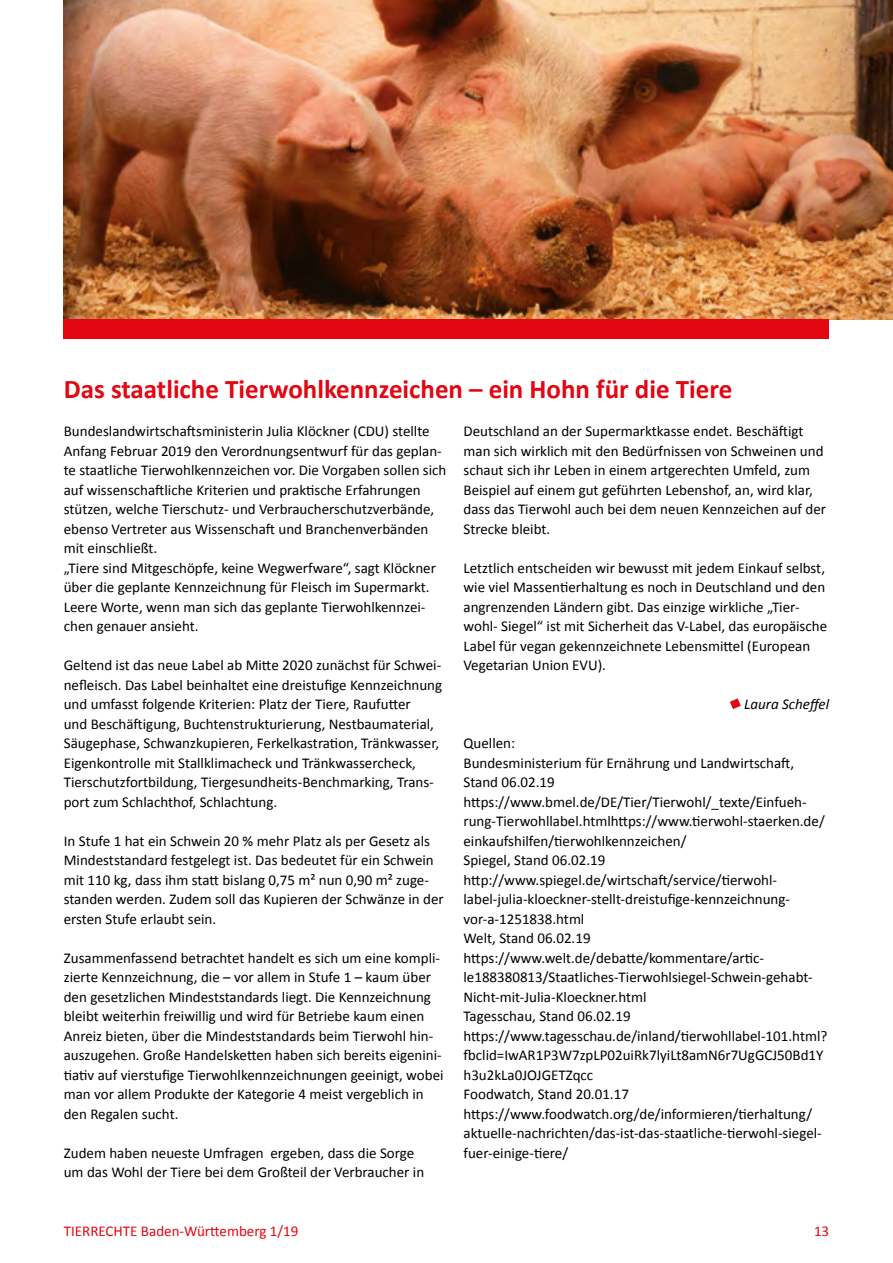
<style>
.page{position:relative;width:893px;height:1263px;background:#fff}
.page>*{position:absolute;margin:0;border:0;box-sizing:border-box;transform-origin:0 0}
.t1{font:700 27px "Calibri";color:#e30613}
.t2{font:15px/19.5px "Calibri";color:#000}
.t3{font:15px "Calibri";color:#e30613}
.t4{font:italic 15px "Calibri";color:#000}
</style>
<div class="page">
<img style="left:64px;top:0;width:829px;height:319px">
<svg style="left:730px;top:698px;width:11px;height:11px"></svg>
<div style="left:64px;top:319px;width:765px;height:20px;background:#e30613"></div>
<h1 class="t1" style="left:64px;top:370px;width:670px">Das staatliche Tierwohlkennzeichen – ein Hohn für die Tiere</h1>
<p class="t2" style="left:64px;top:421px;width:384px">Bundeslandwirtschaftsministerin Julia Klöckner (CDU) stellte Anfang Februar 2019 den Verordnungsentwurf für das geplan&shy;te staatliche Tierwohlkennzeichen vor. Die Vorgaben sollen sich auf wissenschaftliche Kriterien und praktische Erfahrungen stützen, welche Tierschutz- und Verbraucherschutzverbände, ebenso Vertreter aus Wissenschaft und Branchenverbänden mit einschließt.<br>„Tiere sind Mitgeschöpfe, keine Wegwerfware“, sagt Klöckner über die geplante Kennzeichnung für Fleisch im Supermarkt.<br>Leere Worte, wenn man sich das geplante Tierwohlkennzei&shy;chen genauer ansieht.</p>
<p class="t2" style="left:64px;top:655px;width:380px">Geltend ist das neue Label ab Mitte 2020 zunächst für Schwei&shy;nefleisch. Das Label beinhaltet eine dreistufige Kennzeichnung und umfasst folgende Kriterien: Platz der Tiere, Raufutter<br>und Beschäftigung, Buchtenstrukturierung, Nestbaumaterial, Säugephase, Schwanzkupieren, Ferkelkastration, Tränkwasser, Eigenkontrolle mit Stallklimacheck und Tränkwassercheck, Tierschutzfortbildung, Tiergesundheits-Benchmarking, Trans&shy;port zum Schlachthof, Schlachtung.</p>
<p class="t2" style="left:64px;top:830px;width:382px">In Stufe 1 hat ein Schwein 20 % mehr Platz als per Gesetz als Mindeststandard festgelegt ist. Das bedeutet für ein Schwein mit 110 kg, dass ihm statt bislang 0,75 m² nun 0,90 m² zuge&shy;standen werden. Zudem soll das Kupieren der Schwänze in der ersten Stufe erlaubt sein.</p>
<p class="t2" style="left:64px;top:947px;width:381px">Zusammenfassend betrachtet handelt es sich um eine kompli&shy;zierte Kennzeichnung, die – vor allem in Stufe 1 – kaum über den gesetzlichen Mindeststandards liegt. Die Kennzeichnung bleibt weiterhin freiwillig und wird für Betriebe kaum einen Anreiz bieten, über die Mindeststandards beim Tierwohl hin&shy;auszugehen. Große Handelsketten haben sich bereits eigenini&shy;tiativ auf vierstufige Tierwohlkennzeichnungen geeinigt, wobei man vor allem Produkte der Kategorie 4 meist vergeblich in den Regalen sucht.</p>
<p class="t2" style="left:64px;top:1142px;width:362px">Zudem haben neueste Umfragen ergeben, dass die Sorge um das Wohl der Tiere bei dem Großteil der Verbraucher in</p>
<p class="t2" style="left:463px;top:421px;width:364px">Deutschland an der Supermarktkasse endet. Beschäftigt man sich wirklich mit den Bedürfnissen von Schweinen und schaut sich ihr Leben in einem artgerechten Umfeld, zum Beispiel auf einem gut geführten Lebenshof, an, wird klar, dass das Tierwohl auch bei dem neuen Kennzeichen auf der Strecke bleibt.</p>
<p class="t2" style="left:463px;top:557px;width:365px">Letztlich entscheiden wir bewusst mit jedem Einkauf selbst, wie viel Massentierhaltung es noch in Deutschland und den angrenzenden Ländern gibt. Das einzige wirkliche „Tier&shy;wohl- Siegel“ ist mit Sicherheit das V-Label, das europäische Label für vegan gekennzeichnete Lebensmittel (European Vegetarian Union EVU).</p>
<p class="t4" style="left:744px;top:694px;width:86px">Laura Scheffel</p>
<p class="t2" style="left:463px;top:733px;width:365px">Quellen:<br>Bundesministerium für Ernährung und Landwirtschaft, Stand 06.02.19 https://www.bmel.de/DE/Tier/Tierwohl/_texte/Einfueh&shy;rung-Tierwohllabel.htmlhttps://www.tierwohl-staerken.de/ einkaufshilfen/tierwohlkennzeichen/<br>Spiegel, Stand 06.02.19 http://www.spiegel.de/wirtschaft/service/tierwohl&shy;label-julia-kloeckner-stellt-dreistufige-kennzeichnung&shy;vor-a-1251838.html<br>Welt, Stand 06.02.19 https://www.welt.de/debatte/kommentare/artic&shy;le188380813/Staatliches-Tierwohlsiegel-Schwein-gehabt-Nicht-mit-Julia-Kloeckner.html<br>Tagesschau, Stand 06.02.19 https://www.tagesschau.de/inland/tierwohllabel-101.html? fbclid=IwAR1P3W7zpLP02uiRk7lyiLt8amN6r7UgGCJ50Bd1Y h3u2kLa0JOJGETZqcc<br>Foodwatch, Stand 20.01.17 https://www.foodwatch.org/de/informieren/tierhaltung/ aktuelle-nachrichten/das-ist-das-staatliche-tierwohl-siegel&shy;fuer-einige-tiere/</p>
<p class="t3" style="left:64px;top:1220px;width:236px">TIERRECHTE Baden-Württemberg 1/19</p>
<p class="t3" style="left:814px;top:1220px;width:17px">13</p>
</div>
